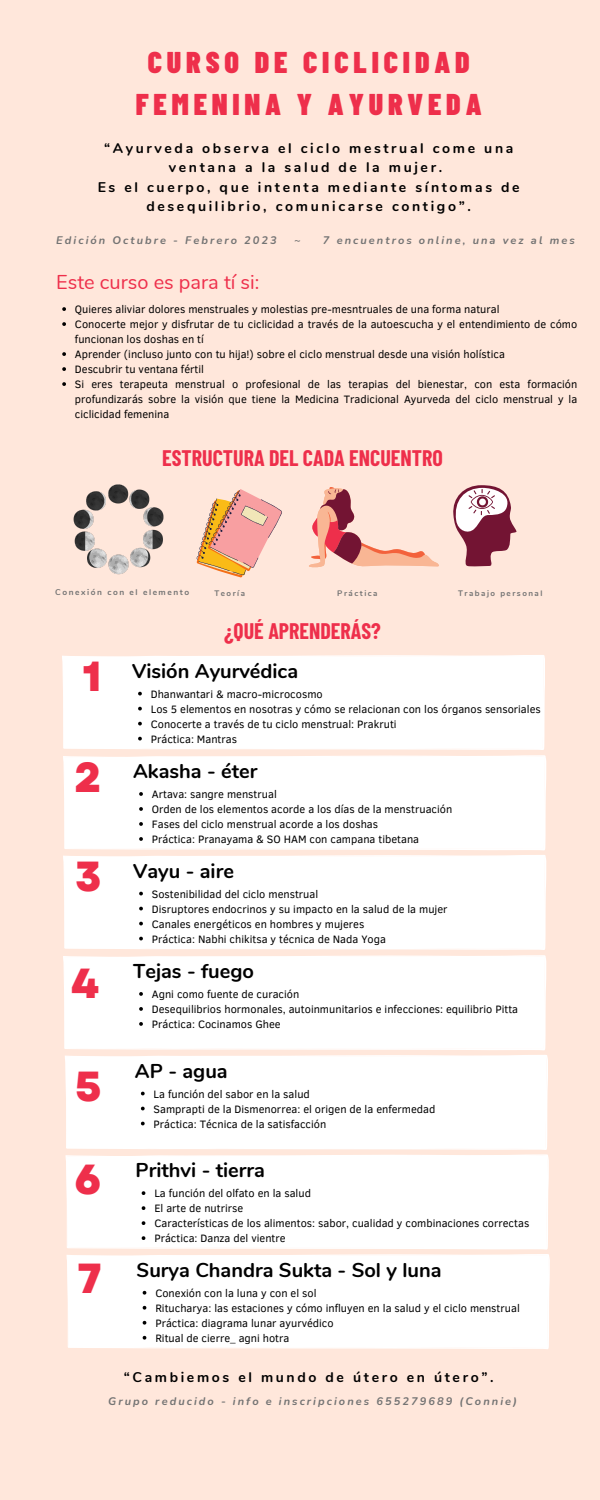
<style>
.page{position:relative;width:600px;height:1500px;background:#ffe7db}
.page>*{position:absolute;margin:0;border:0;box-sizing:border-box;transform-origin:0 0}
.t1{font:800 42px "Garet";color:#ee2f4b}
.t2{font:900 30px/42px "Barlow Condensed";letter-spacing:.16em;color:#ee2f4b;text-align:center}
.t3{font:700 22px "Barlow Condensed";color:#ee2f4b}
.t4{font:700 20px "Nunito";color:#000}
.t5{font:20px "Nunito";color:#ee2f4b}
.t6{font:700 14px/19.5px "Nunito";letter-spacing:.19em;color:#000;text-align:center}
.t7{font:11px/15px "Clear Sans";color:#000}
.t8{font:italic 700 11px "Nunito";letter-spacing:.19em;color:#737373}
.t9{font:700 8.3px "Nunito";letter-spacing:.19em;color:#737373}
.t10{font:700 8px "Nunito";letter-spacing:.19em;color:#737373}
</style>
<div class="page">
<div style="left:62px;top:655px;width:483px;height:95px;background:#fff"></div>
<svg style="left:309px;top:487px;width:130px;height:80px"></svg>
<svg style="left:197px;top:489px;width:85px;height:88px"></svg>
<img style="left:73px;top:484px;width:91px;height:91px">
<svg style="left:453px;top:485px;width:64px;height:82px"></svg>
<svg style="left:62px;top:307px;width:4px;height:4px"></svg>
<svg style="left:62px;top:322px;width:4px;height:4px"></svg>
<svg style="left:62px;top:352px;width:4px;height:4px"></svg>
<svg style="left:62px;top:367px;width:4px;height:4px"></svg>
<svg style="left:62px;top:382px;width:4px;height:4px"></svg>
<svg style="left:138px;top:692px;width:4px;height:3px"></svg>
<svg style="left:138px;top:707px;width:4px;height:3px"></svg>
<svg style="left:138px;top:722px;width:4px;height:3px"></svg>
<svg style="left:138px;top:737px;width:4px;height:3px"></svg>
<div style="left:63px;top:755px;width:483px;height:95px;background:#fff"></div>
<svg style="left:139px;top:792px;width:4px;height:4px"></svg>
<svg style="left:139px;top:807px;width:4px;height:4px"></svg>
<svg style="left:139px;top:822px;width:4px;height:4px"></svg>
<svg style="left:139px;top:837px;width:4px;height:4px"></svg>
<div style="left:63px;top:855px;width:483px;height:95px;background:#fff"></div>
<svg style="left:139px;top:892px;width:4px;height:3px"></svg>
<svg style="left:139px;top:907px;width:4px;height:3px"></svg>
<svg style="left:139px;top:922px;width:4px;height:3px"></svg>
<svg style="left:139px;top:937px;width:4px;height:3px"></svg>
<div style="left:63px;top:955px;width:483px;height:95px;background:#fff"></div>
<svg style="left:139px;top:992px;width:4px;height:4px"></svg>
<svg style="left:139px;top:1007px;width:4px;height:4px"></svg>
<svg style="left:139px;top:1022px;width:4px;height:4px"></svg>
<div style="left:65px;top:1055px;width:483px;height:95px;background:#fff"></div>
<svg style="left:141px;top:1092px;width:4px;height:3px"></svg>
<svg style="left:141px;top:1107px;width:4px;height:3px"></svg>
<svg style="left:141px;top:1122px;width:4px;height:3px"></svg>
<div style="left:66px;top:1154px;width:483px;height:96px;background:#fff"></div>
<svg style="left:142px;top:1191px;width:3px;height:4px"></svg>
<svg style="left:142px;top:1206px;width:3px;height:4px"></svg>
<svg style="left:142px;top:1221px;width:3px;height:4px"></svg>
<svg style="left:142px;top:1236px;width:3px;height:4px"></svg>
<div style="left:67px;top:1254px;width:483px;height:95px;background:#fff"></div>
<svg style="left:143px;top:1291px;width:3px;height:4px"></svg>
<svg style="left:143px;top:1306px;width:3px;height:4px"></svg>
<svg style="left:143px;top:1321px;width:3px;height:4px"></svg>
<svg style="left:143px;top:1336px;width:3px;height:4px"></svg>
<p class="t2" style="left:136px;top:40px;width:347px">CURSO DE CICLICIDAD<br>FEMENINA Y AYURVEDA</p>
<p class="t6" style="left:104px;top:138px;width:411px">“Ayurveda observa el ciclo mestrual come una ventana a la salud de la mujer.</p>
<p class="t6" style="left:98px;top:177px;width:423px">Es el cuerpo, que intenta mediante síntomas de desequilibrio, comunicarse contigo”.</p>
<p class="t8" style="left:56px;top:233px;width:222px">Edición Octubre - Febrero 2023</p>
<p class="t8" style="left:294px;top:233px;width:8px">~</p>
<p class="t8" style="left:323px;top:233px;width:253px">7 encuentros online, una vez al mes</p>
<p class="t5" style="left:56px;top:269px;width:205px">Este curso es para tí si:</p>
<p class="t7" style="left:75px;top:301px;width:426px">Quieres aliviar dolores menstruales y molestias pre-mesntruales de una forma natural</p>
<p class="t7" style="left:75px;top:316px;width:504px">Conocerte mejor y disfrutar de tu ciclicidad a través de la autoescucha y el entendimiento de cómo funcionan los doshas en tí</p>
<p class="t7" style="left:75px;top:346px;width:432px">Aprender (incluso junto con tu hija!) sobre el ciclo menstrual desde una visión holística</p>
<p class="t7" style="left:75px;top:361px;width:131px">Descubrir tu ventana fértil</p>
<p class="t7" style="left:75px;top:376px;width:504px;text-align:justify">Si eres terapeuta menstrual o profesional de las terapias del bienestar, con esta formación profundizarás sobre la visión que tiene la Medicina Tradicional Ayurveda del ciclo menstrual y la ciclicidad femenina</p>
<p class="t3" style="left:162px;top:444px;width:282px">ESTRUCTURA DEL CADA ENCUENTRO</p>
<p class="t9" style="left:55px;top:587px;width:135px">Conexión con el elemento</p>
<p class="t10" style="left:214px;top:588px;width:32px">Teoría</p>
<p class="t10" style="left:337px;top:588px;width:42px">Práctica</p>
<p class="t10" style="left:458px;top:588px;width:86px">Trabajo personal</p>
<p class="t3" style="left:224px;top:617px;width:158px">¿QUÉ APRENDERÁS?</p>
<p class="t1" style="left:83px;top:646px;width:20px">1</p>
<p class="t4" style="left:132px;top:657px;width:168px">Visión Ayurvédica</p>
<p class="t7" style="left:151px;top:686px;width:173px">Dhanwantari &amp; macro-microcosmo</p>
<p class="t7" style="left:151px;top:701px;width:392px">Los 5 elementos en nosotras y cómo se relacionan con los órganos sensoriales</p>
<p class="t7" style="left:151px;top:716px;width:247px">Conocerte a través de tu ciclo menstrual: Prakruti</p>
<p class="t7" style="left:151px;top:731px;width:88px">Práctica: Mantras</p>
<p class="t1" style="left:75px;top:747px;width:29px">2</p>
<p class="t4" style="left:133px;top:758px;width:126px">Akasha - éter</p>
<p class="t7" style="left:152px;top:786px;width:127px">Artava: sangre menstrual</p>
<p class="t7" style="left:152px;top:801px;width:302px">Orden de los elementos acorde a los días de la menstruación</p>
<p class="t7" style="left:152px;top:816px;width:228px">Fases del ciclo menstrual acorde a los doshas</p>
<p class="t7" style="left:152px;top:831px;width:269px">Práctica: Pranayama &amp; SO HAM con campana tibetana</p>
<p class="t1" style="left:75px;top:846px;width:28px">3</p>
<p class="t4" style="left:133px;top:857px;width:102px">Vayu - aire</p>
<p class="t7" style="left:152px;top:886px;width:168px">Sostenibilidad del ciclo menstrual</p>
<p class="t7" style="left:152px;top:901px;width:297px">Disruptores endocrinos y su impacto en la salud de la mujer</p>
<p class="t7" style="left:152px;top:916px;width:214px">Canales energéticos en hombres y mujeres</p>
<p class="t7" style="left:152px;top:931px;width:236px">Práctica: Nabhi chikitsa y técnica de Nada Yoga</p>
<p class="t1" style="left:71px;top:953px;width:30px">4</p>
<p class="t4" style="left:133px;top:958px;width:122px">Tejas - fuego</p>
<p class="t7" style="left:152px;top:986px;width:149px">Agni como fuente de curación</p>
<p class="t7" style="left:152px;top:1001px;width:368px">Desequilibrios hormonales, autoinmunitarios e infecciones: equilibrio Pitta</p>
<p class="t7" style="left:152px;top:1016px;width:130px">Práctica: Cocinamos Ghee</p>
<p class="t1" style="left:75px;top:1056px;width:28px">5</p>
<p class="t4" style="left:135px;top:1057px;width:94px">AP - agua</p>
<p class="t7" style="left:154px;top:1086px;width:158px">La función del sabor en la salud</p>
<p class="t7" style="left:154px;top:1101px;width:283px">Samprapti de la Dismenorrea: el origen de la enfermedad</p>
<p class="t7" style="left:154px;top:1116px;width:174px">Práctica: Técnica de la satisfacción</p>
<p class="t1" style="left:75px;top:1149px;width:29px">6</p>
<p class="t1" style="left:77px;top:1248px;width:26px">7</p>
<p class="t4" style="left:136px;top:1157px;width:131px">Prithvi - tierra</p>
<p class="t7" style="left:154px;top:1185px;width:158px">La función del olfato en la salud</p>
<p class="t7" style="left:154px;top:1200px;width:90px">El arte de nutrirse</p>
<p class="t7" style="left:154px;top:1215px;width:376px">Características de los alimentos: sabor, cualidad y combinaciones correctas</p>
<p class="t7" style="left:154px;top:1230px;width:133px">Práctica: Danza del vientre</p>
<p class="t4" style="left:137px;top:1256px;width:306px">Surya Chandra Sukta - Sol y luna</p>
<p class="t7" style="left:155px;top:1285px;width:163px">Conexión con la luna y con el sol</p>
<p class="t7" style="left:155px;top:1300px;width:366px">Ritucharya: las estaciones y cómo influyen en la salud y el ciclo menstrual</p>
<p class="t7" style="left:155px;top:1315px;width:180px">Práctica: diagrama lunar ayurvédico</p>
<p class="t7" style="left:155px;top:1330px;width:136px">Ritual de cierre_ agni hotra</p>
<p class="t6" style="left:124px;top:1367px;width:371px">“Cambiemos el mundo de útero en útero”.</p>
<p class="t8" style="left:108px;top:1393px;width:410px">Grupo reducido - info e inscripciones 655279689 (Connie)</p>
</div>
